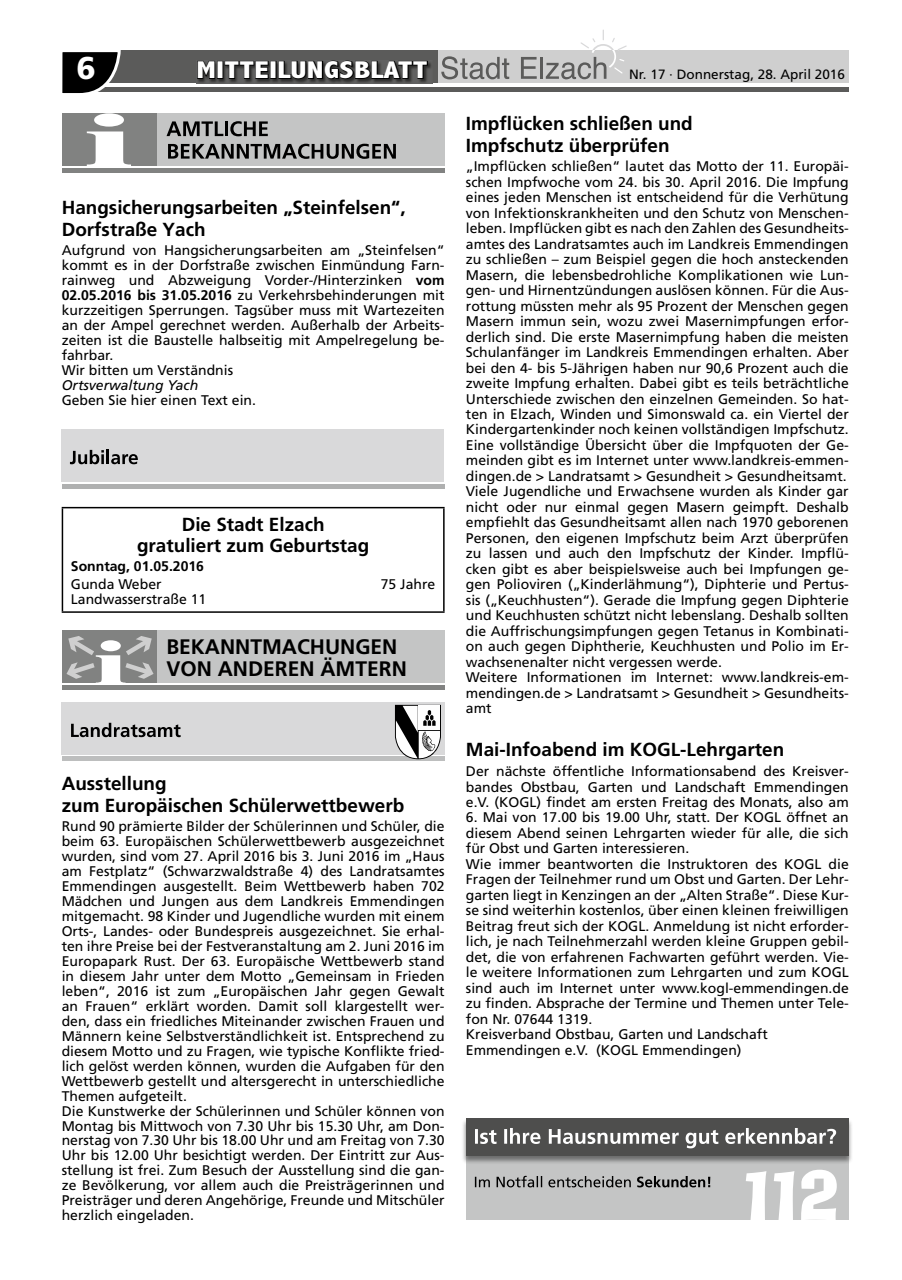
<style>
.page{position:relative;width:902px;height:1280px;background:#fff}
.page>*{position:absolute;margin:0;border:0;box-sizing:border-box;transform-origin:0 0}
.t1{font:66.45px "Ad Lib BT";color:#fff}
.t2{font:800 61.05px "Times New Roman";color:#fff;scale:1.83 1}
.t3{font:900 31.5px "Frutiger";color:#fff}
.t4{font:800 condensed 24.45px "Abadi";letter-spacing:.01em;color:#fff;scale:1.26 1}
.t5{font:700 21px "Frutiger";color:#000}
.t6{font:700 18.9px/21.6px "Frutiger";color:#000}
.t7{font:13.95px/15.5px "Frutiger";color:#000}
.t8{font:italic 13.95px "Frutiger";color:#000}
.t9{font:700 13.95px "Frutiger";color:#000}
.t10{font:13.5px "Frutiger";color:#000}
.s1{font-weight:700}
</style>
<div class="page">
<div style="left:62px;top:51px;width:786px;height:32px;background:#cfcfcf"></div>
<div style="left:74px;top:51px;width:364px;height:32px;background:#5b5b5a"></div>
<hr style="left:62px;top:87px;width:786px;height:4px;background:#5b5b5a">
<svg style="left:62px;top:50px;width:60px;height:44px"></svg>
<svg style="left:441px;top:56px;width:68px;height:23px"></svg>
<svg style="left:521px;top:57px;width:15px;height:22px"></svg>
<hr style="left:540px;top:57px;width:3px;height:22px;background:#5b5b5a">
<svg style="left:545px;top:29px;width:81px;height:50px"></svg>
<img style="left:198px;top:62px;width:233px;height:21px">
<svg style="left:197px;top:60px;width:231px;height:20px"></svg>
<div style="left:62px;top:113px;width:95px;height:52px;background:#818281"></div>
<div style="left:157px;top:113px;width:287px;height:52px;background:#c4c5c5"></div>
<hr style="left:62px;top:168px;width:382px;height:4px;background:#818281">
<svg style="left:166px;top:121px;width:57px;height:15px"></svg>
<hr style="left:225px;top:121px;width:3px;height:15px;background:#000">
<svg style="left:230px;top:121px;width:38px;height:15px"></svg>
<svg style="left:168px;top:144px;width:228px;height:15px"></svg>
<svg style="left:87px;top:113px;width:44px;height:52px"></svg>
<div style="left:62px;top:429px;width:16px;height:52px;background:#d9d9da"></div>
<div style="left:77px;top:429px;width:366px;height:52px;background:#d9d9da"></div>
<hr style="left:62px;top:484px;width:382px;height:4px;background:#afb0b0">
<svg style="left:70px;top:450px;width:68px;height:14px"></svg>
<hr style="left:62px;top:507px;width:382px;height:1px;background:#000">
<hr style="left:62px;top:508px;width:1px;height:103px;background:#000">
<hr style="left:443px;top:508px;width:1px;height:103px;background:#000">
<hr style="left:62px;top:611px;width:382px;height:2px;background:#000">
<div style="left:62px;top:631px;width:95px;height:52px;background:#818281"></div>
<div style="left:157px;top:631px;width:287px;height:52px;background:#c4c5c5"></div>
<hr style="left:62px;top:686px;width:382px;height:4px;background:#818281">
<svg style="left:125px;top:636px;width:29px;height:43px"></svg>
<svg style="left:66px;top:636px;width:29px;height:43px"></svg>
<div style="left:62px;top:702px;width:16px;height:52px;background:#d9d9da"></div>
<div style="left:78px;top:702px;width:366px;height:52px;background:#d9d9da"></div>
<hr style="left:62px;top:757px;width:382px;height:4px;background:#bdbebe">
<svg style="left:71px;top:705px;width:370px;height:55px"></svg>
<div style="left:466px;top:1118px;width:382px;height:101px;background:#c4c5c5"></div>
<div style="left:461px;top:1118px;width:392px;height:47px;background:#000;opacity:.45"></div>
<div style="left:466px;top:1118px;width:382px;height:38px;background:#4e4e4d"></div>
<svg style="left:475px;top:1176px;width:235px;height:11px"></svg>
<svg style="left:475px;top:1128px;width:361px;height:20px"></svg>
<h3 class="t3" style="left:77px;top:49px;width:21px">6</h3>
<h3 class="t4" style="left:196px;top:57px;width:185px">MITTEILUNGSBLATT</h3>
<p class="t10" style="left:629px;top:66px;width:217px">Nr. 17 · Donnerstag, 28. April 2016</p>
<h3 class="t6" style="left:62px;top:197px;width:345px">Hangsicherungsarbeiten „Steinfelsen“,<br>Dorfstraße Yach</h3>
<p class="t7" style="left:62px;top:242px;width:384px;line-height:15px">Aufgrund von Hangsicherungsarbeiten am „Steinfelsen“ kommt es in der Dorfstraße zwischen Einmündung Farn&shy;rainweg und Abzweigung Vorder-/Hinterzinken <span class="s1">vom 02.05.2016 bis 31.05.2016</span> zu Verkehrsbehinderungen mit kurzzeitigen Sperrungen. Tagsüber muss mit Wartezeiten an der Ampel gerechnet werden. Außerhalb der Arbeits&shy;zeiten ist die Baustelle halbseitig mit Ampelregelung be&shy;fahrbar.<br>Wir bitten um Verständnis</p>
<p class="t8" style="left:62px;top:377px;width:138px">Ortsverwaltung Yach</p>
<p class="t7" style="left:62px;top:392px;width:196px">Geben Sie hier einen Text ein.</p>
<h3 class="t6" style="left:137px;top:514px;width:234px;line-height:21px;text-align:center">Die Stadt Elzach<br>gratuliert zum Geburtstag</h3>
<p class="t9" style="left:71px;top:557px;width:135px">Sonntag, 01.05.2016</p>
<p class="t7" style="left:71px;top:576px;width:92px">Gunda Weber</p>
<p class="t7" style="left:381px;top:576px;width:56px">75 Jahre</p>
<p class="t7" style="left:71px;top:591px;width:137px">Landwasserstraße 11</p>
<h3 class="t5" style="left:166px;top:634px;width:232px">BEKANNTMACHUNGEN</h3>
<h2 class="t2" style="left:94px;top:627px;width:19px">i</h2>
<h3 class="t5" style="left:166px;top:657px;width:242px">VON ANDEREN ÄMTERN</h3>
<h3 class="t6" style="left:62px;top:773px;width:344px">Ausstellung<br>zum Europäischen Schülerwettbewerb</h3>
<p class="t7" style="left:62px;top:818px;width:384px;line-height:15px">Rund 90 prämierte Bilder der Schülerinnen und Schüler, die beim 63. Europäischen Schülerwettbewerb ausgezeichnet wurden, sind vom 27. April 2016 bis 3. Juni 2016 im „Haus am Festplatz“ (Schwarzwaldstraße 4) des Landratsamtes Emmendingen ausgestellt. Beim Wettbewerb haben 702<br>Mädchen und Jungen aus dem Landkreis Emmendingen mitgemacht. 98 Kinder und Jugendliche wurden mit einem Orts-, Landes- oder Bundespreis ausgezeichnet. Sie erhal&shy;ten ihre Preise bei der Festveranstaltung am 2. Juni 2016 im Europapark Rust. Der 63. Europäische Wettbewerb stand in diesem Jahr unter dem Motto „Gemeinsam in Frieden leben“, 2016 ist zum „Europäischen Jahr gegen Gewalt an Frauen“ erklärt worden. Damit soll klargestellt wer&shy;den, dass ein friedliches Miteinander zwischen Frauen und Männern keine Selbstverständlichkeit ist. Entsprechend zu diesem Motto und zu Fragen, wie typische Konflikte fried&shy;lich gelöst werden können, wurden die Aufgaben für den Wettbewerb gestellt und altersgerecht in unterschiedliche Themen aufgeteilt.<br>Die Kunstwerke der Schülerinnen und Schüler können von Montag bis Mittwoch von 7.30 Uhr bis 15.30 Uhr, am Don&shy;nerstag von 7.30 Uhr bis 18.00 Uhr und am Freitag von 7.30<br>Uhr bis 12.00 Uhr besichtigt werden. Der Eintritt zur Aus&shy;stellung ist frei. Zum Besuch der Ausstellung sind die gan&shy;ze Bevölkerung, vor allem auch die Preisträgerinnen und Preisträger und deren Angehörige, Freunde und Mitschüler herzlich eingeladen.</p>
<h3 class="t6" style="left:466px;top:112px;width:228px;line-height:22px">Impflücken schließen und<br>Impfschutz überprüfen</h3>
<p class="t7" style="left:466px;top:159px;width:384px">„Impflücken schließen“ lautet das Motto der 11. Europäi&shy;schen Impfwoche vom 24. bis 30. April 2016. Die Impfung eines jeden Menschen ist entscheidend für die Verhütung von Infektionskrankheiten und den Schutz von Menschen&shy;leben. Impflücken gibt es nach den Zahlen des Gesundheits&shy;amtes des Landratsamtes auch im Landkreis Emmendingen zu schließen – zum Beispiel gegen die hoch ansteckenden Masern, die lebensbedrohliche Komplikationen wie Lun&shy;gen- und Hirnentzündungen auslösen können. Für die Aus&shy;rottung müssten mehr als 95 Prozent der Menschen gegen Masern immun sein, wozu zwei Masernimpfungen erfor&shy;derlich sind. Die erste Masernimpfung haben die meisten Schulanfänger im Landkreis Emmendingen erhalten. Aber bei den 4- bis 5-Jährigen haben nur 90,6 Prozent auch die zweite Impfung erhalten. Dabei gibt es teils beträchtliche Unterschiede zwischen den einzelnen Gemeinden. So hat&shy;ten in Elzach, Winden und Simonswald ca. ein Viertel der Kindergartenkinder noch keinen vollständigen Impfschutz.<br>Eine vollständige Übersicht über die Impfquoten der Ge&shy;meinden gibt es im Internet unter www.landkreis-emmen&shy;dingen.de &gt; Landratsamt &gt; Gesundheit &gt; Gesundheitsamt.<br>Viele Jugendliche und Erwachsene wurden als Kinder gar nicht oder nur einmal gegen Masern geimpft. Deshalb empfiehlt das Gesundheitsamt allen nach 1970 geborenen Personen, den eigenen Impfschutz beim Arzt überprüfen zu lassen und auch den Impfschutz der Kinder. Impflü&shy;cken gibt es aber beispielsweise auch bei Impfungen ge&shy;gen Polioviren („Kinderlähmung“), Diphterie und Pertus&shy;sis („Keuchhusten“). Gerade die Impfung gegen Diphterie und Keuchhusten schützt nicht lebenslang. Deshalb sollten die Auffrischungsimpfungen gegen Tetanus in Kombinati&shy;on auch gegen Diphtherie, Keuchhusten und Polio im Er&shy;wachsenenalter nicht vergessen werde.<br>Weitere Informationen im Internet: www.landkreis-em&shy;mendingen.de &gt; Landratsamt &gt; Gesundheit &gt; Gesundheits&shy;amt</p>
<h3 class="t6" style="left:466px;top:739px;width:320px">Mai-Infoabend im KOGL-Lehrgarten</h3>
<p class="t7" style="left:466px;top:763px;width:384px;text-align:justify">Der nächste öffentliche Informationsabend des Kreisver&shy;bandes Obstbau, Garten und Landschaft Emmendingen e.V. (KOGL) findet am ersten Freitag des Monats, also am</p>
<p class="t7" style="left:466px;top:810px;width:384px">6. Mai von 17.00 bis 19.00 Uhr, statt. Der KOGL öffnet an diesem Abend seinen Lehrgarten wieder für alle, die sich für Obst und Garten interessieren.<br>Wie immer beantworten die Instruktoren des KOGL die Fragen der Teilnehmer rund um Obst und Garten. Der Lehr&shy;garten liegt in Kenzingen an der „Alten Straße“. Diese Kur&shy;se sind weiterhin kostenlos, über einen kleinen freiwilligen Beitrag freut sich der KOGL. Anmeldung ist nicht erforder&shy;lich, je nach Teilnehmerzahl werden kleine Gruppen gebil&shy;det, die von erfahrenen Fachwarten geführt werden. Vie&shy;le weitere Informationen zum Lehrgarten und zum KOGL sind auch im Internet unter www.kogl-emmendingen.de zu finden. Absprache der Termine und Themen unter Tele&shy;fon Nr. 07644 1319.<br>Kreisverband Obstbau, Garten und Landschaft Emmendingen e.V. (KOGL Emmendingen)</p>
<h1 class="t1" style="left:735px;top:1155px;width:108px">112</h1>
</div>
